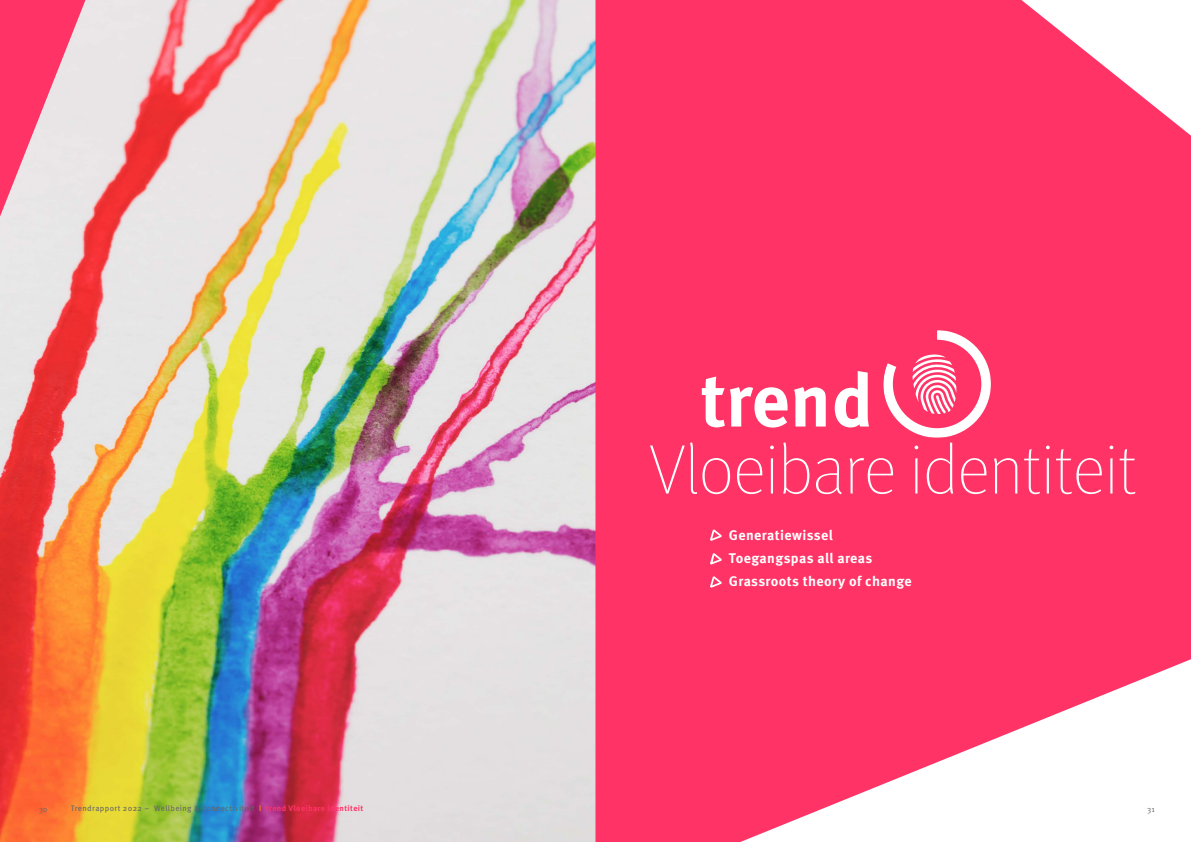
<style>
.page{position:relative;width:1191px;height:842px;background:#fff}
.page>*{position:absolute;margin:0;border:0;box-sizing:border-box;transform-origin:0 0}
.t1{font:700 75px "Meta Pro";letter-spacing:-.005em;color:#fff}
.t2{font:100 70px "Meta Pro";letter-spacing:-.01em;color:#fff}
.t3{font:700 14px/22.8px "Meta Pro";letter-spacing:.03em;color:#fff}
.t4{font:8px "Meta Pro";letter-spacing:.05em;color:#666}
.t5{font:8px "Meta Pro Norm";color:#666}
.s1{color:#f90}
.s2{font-weight:700;color:#f36}
</style>
<div class="page">
<img style="left:0;top:0;width:595px;height:842px">
<div style="left:595px;top:0;width:596px;height:842px;background:#f36"></div>
<svg style="left:883px;top:330px;width:108px;height:108px"></svg>
<svg style="left:710px;top:529px;width:11px;height:12px"></svg>
<svg style="left:710px;top:553px;width:11px;height:12px"></svg>
<svg style="left:710px;top:576px;width:11px;height:12px"></svg>
<svg style="left:0;top:0;width:85px;height:217px;background:#f48ca6"></svg>
<svg style="left:740px;top:659px;width:451px;height:183px"></svg>
<h1 class="t1" style="left:700px;top:342px;width:175px">trend</h1>
<h2 class="t2" style="left:649px;top:421px;width:489px">Vloeibare identiteit</h2>
<h3 class="t3" style="left:729px;top:523px;width:184px">Generatiewissel<br>Toegangspas all areas<br>Grassroots theory of change</h3>
<p class="t5" style="left:39px;top:803px;width:10px">30</p>
<p class="t4" style="left:71px;top:802px;width:294px">Trendrapport 2022 – Wellbeing &amp; connectiviteit <span class="s1">I</span> <span class="s2">trend Vloeibare identiteit</span></p>
<p class="t5" style="left:1147px;top:803px;width:9px">31</p>
</div>
